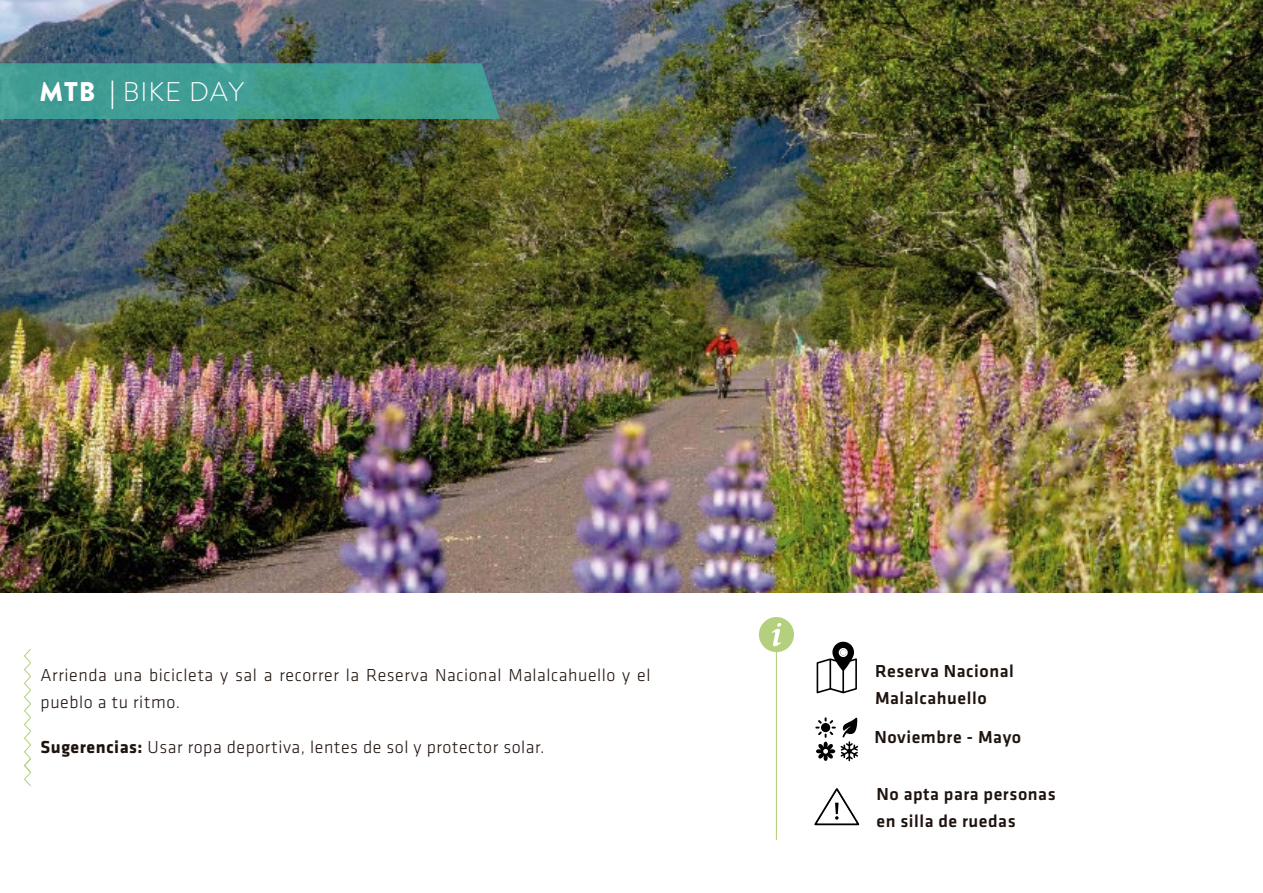
<style>
.page{position:relative;width:1263px;height:893px;background:#fff}
.page>*{position:absolute;margin:0;border:0;box-sizing:border-box;transform-origin:0 0}
.t1{font:300 27px "Brandon Grotesque";letter-spacing:.035em;color:#fff}
.t2{font:300 18px/27px "Klavika";letter-spacing:.03em;color:#1f130e}
.t3{font:500 18px/27px "Klavika";letter-spacing:.03em;color:#1f130e}
.s1{font-weight:900}
.s2{font-weight:700}
</style>
<div class="page">
<img style="left:0;top:0;width:1263px;height:593px">
<svg style="left:0;top:63px;width:500px;height:56px"></svg>
<svg style="left:816px;top:641px;width:41px;height:52px"></svg>
<svg style="left:814px;top:788px;width:45px;height:37px"></svg>
<svg style="left:815px;top:717px;width:43px;height:44px"></svg>
<hr style="left:776px;top:652px;width:1px;height:188px;background:#b4cf7e">
<div style="left:759px;top:617px;width:35px;height:35px;background:#b4cf7e;border-radius:50%"></div>
<svg style="left:772px;top:623px;width:9px;height:23px"></svg>
<svg style="left:23px;top:648px;width:8px;height:139px"></svg>
<h1 class="t1" style="left:39px;top:74px;width:206px"><span class="s1">MTB |</span> BIKE DAY</h1>
<p class="t2" style="left:41px;top:662px;width:611px">Arrienda una bicicleta y sal a recorrer la Reserva Nacional Malalcahuello y el pueblo a tu ritmo.</p>
<p class="t2" style="left:41px;top:734px;width:505px"><span class="s2">Sugerencias:</span> Usar ropa deportiva, lentes de sol y protector solar.</p>
<p class="t3" style="left:875px;top:657px;width:140px">Reserva Nacional<br>Malalcahuello</p>
<p class="t3" style="left:874px;top:724px;width:148px">Noviembre - Mayo</p>
<p class="t3" style="left:876px;top:781px;width:181px">No apta para personas en silla de ruedas</p>
</div>
